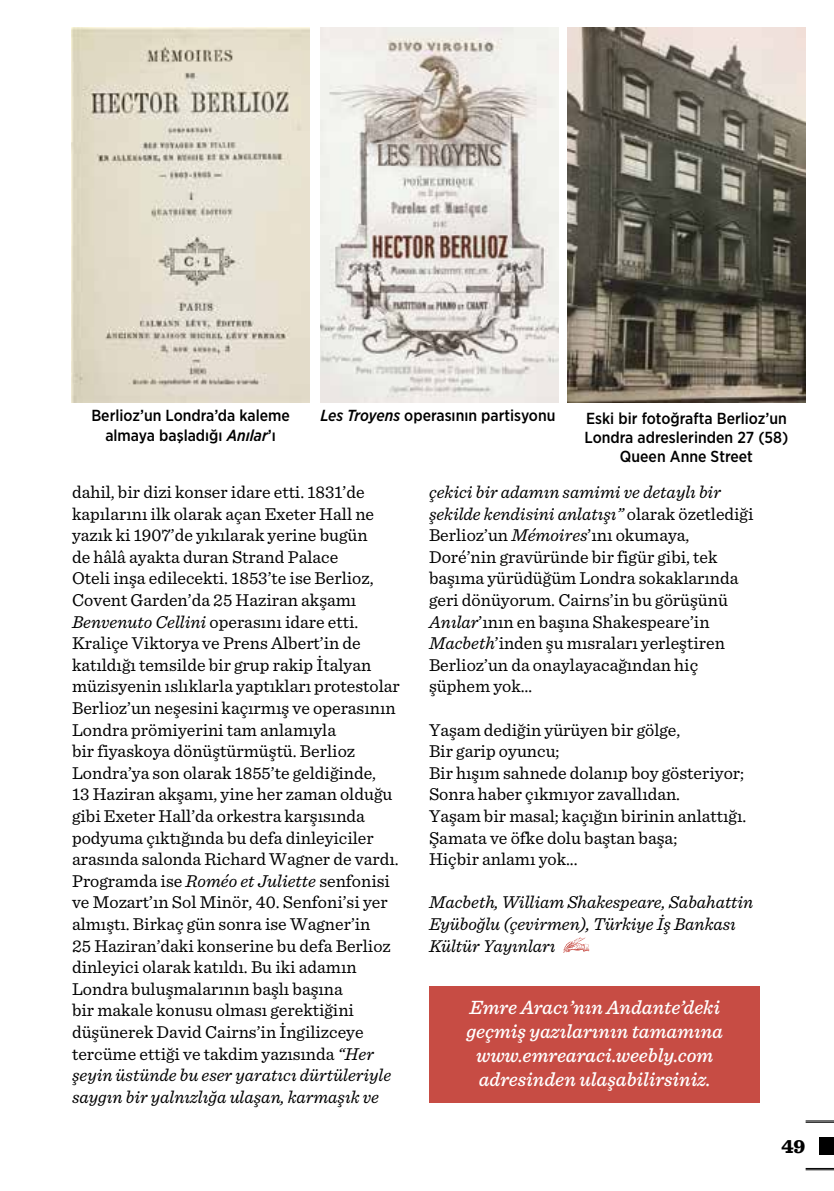
<style>
.page{position:relative;width:834px;height:1191px;background:#fff}
.page>*{position:absolute;margin:0;border:0;box-sizing:border-box;transform-origin:0 0}
.t1{font:italic 500 20px/24px "Sentinel";color:#fff;text-align:center}
.t2{font:900 20px "Sentinel";color:#000}
.t3{font:18px/21.6px "Sentinel";color:#000}
.t4{font:italic 18px/21.6px "Sentinel";color:#000}
.t5{font:500 16px/19.2px "Gotham Narrow";color:#000;text-align:center}
.s1{font-style:italic}
</style>
<div class="page">
<svg style="left:805px;top:1168px;width:28px;height:2px"></svg>
<svg style="left:805px;top:1120px;width:28px;height:3px"></svg>
<div style="left:819px;top:1137px;width:14px;height:17px;background:#000"></div>
<div style="left:429px;top:986px;width:331px;height:117px;background:#c74c44"></div>
<svg style="left:563px;top:937px;width:26px;height:16px"></svg>
<img style="left:320px;top:28px;width:238px;height:374px">
<img style="left:567px;top:28px;width:238px;height:374px">
<img style="left:71px;top:28px;width:239px;height:374px">
<p class="t5" style="left:91px;top:406px;width:200px">Berlioz’un Londra’da kaleme almaya başladığı <span class="s1">Anılar</span>’ı</p>
<p class="t5" style="left:320px;top:406px;width:236px"><span class="s1">Les Troyens</span> operasının partisyonu</p>
<p class="t5" style="left:584px;top:408px;width:205px">Eski bir fotoğrafta Berlioz’un<br>Londra adreslerinden 27 (58)<br>Queen Anne Street</p>
<p class="t3" style="left:72px;top:480px;width:329px">dahil, bir dizi konser idare etti. 1831’de kapılarını ilk olarak açan Exeter Hall ne yazık ki 1907’de yıkılarak yerine bugün<br>de hâlâ ayakta duran Strand Palace<br>Oteli inşa edilecekti. 1853’te ise Berlioz, Covent Garden’da 25 Haziran akşamı <span class="s1">Benvenuto Cellini</span> operasını idare etti.<br>Kraliçe Viktorya ve Prens Albert’in de katıldığı temsilde bir grup rakip İtalyan müzisyenin ıslıklarla yaptıkları protestolar Berlioz’un neşesini kaçırmış ve operasının Londra prömiyerini tam anlamıyla<br>bir fiyaskoya dönüştürmüştü. Berlioz Londra’ya son olarak 1855’te geldiğinde,<br>13 Haziran akşamı, yine her zaman olduğu gibi Exeter Hall’da orkestra karşısında podyuma çıktığında bu defa dinleyiciler arasında salonda Richard Wagner de vardı.<br>Programda ise <span class="s1">Roméo et Juliette</span> senfonisi ve Mozart’ın Sol Minör, 40. Senfoni’si yer almıştı. Birkaç gün sonra ise Wagner’in<br>25 Haziran’daki konserine bu defa Berlioz dinleyici olarak katıldı. Bu iki adamın Londra buluşmalarının başlı başına<br>bir makale konusu olması gerektiğini düşünerek David Cairns’in İngilizceye tercüme ettiği ve takdim yazısında <span class="s1">“Her şeyin üstünde bu eser yaratıcı dürtüleriyle saygın bir yalnızlığa ulaşan, karmaşık ve</span></p>
<p class="t3" style="left:429px;top:480px;width:326px"><span class="s1">çekici bir adamın samimi ve detaylı bir şekilde kendisini anlatışı”</span> olarak özetlediği Berlioz’un <span class="s1">Mémoires</span>’ını okumaya, Doré’nin gravüründe bir figür gibi, tek başıma yürüdüğüm Londra sokaklarında geri dönüyorum. Cairns’in bu görüşünü <span class="s1">Anılar</span>’ının en başına Shakespeare’in <span class="s1">Macbeth</span>’inden şu mısraları yerleştiren Berlioz’un da onaylayacağından hiç şüphem yok…</p>
<p class="t3" style="left:429px;top:717px;width:319px">Yaşam dediğin yürüyen bir gölge,<br>Bir garip oyuncu;<br>Bir hışım sahnede dolanıp boy gösteriyor;<br>Sonra haber çıkmıyor zavallıdan.<br>Yaşam bir masal; kaçığın birinin anlattığı.<br>Şamata ve öfke dolu baştan başa;<br>Hiçbir anlamı yok...</p>
<p class="t4" style="left:429px;top:890px;width:326px">Macbeth, William Shakespeare, Sabahattin<br>Eyüboğlu (çevirmen), Türkiye İş Bankası<br>Kültür Yayınları</p>
<p class="t1" style="left:466px;top:993px;width:258px">Emre Aracı’nın Andante’deki geçmiş yazılarının tamamına www.emrearaci.weebly.com adresinden ulaşabilirsiniz.</p>
<p class="t2" style="left:781px;top:1130px;width:26px">49</p>
</div>
